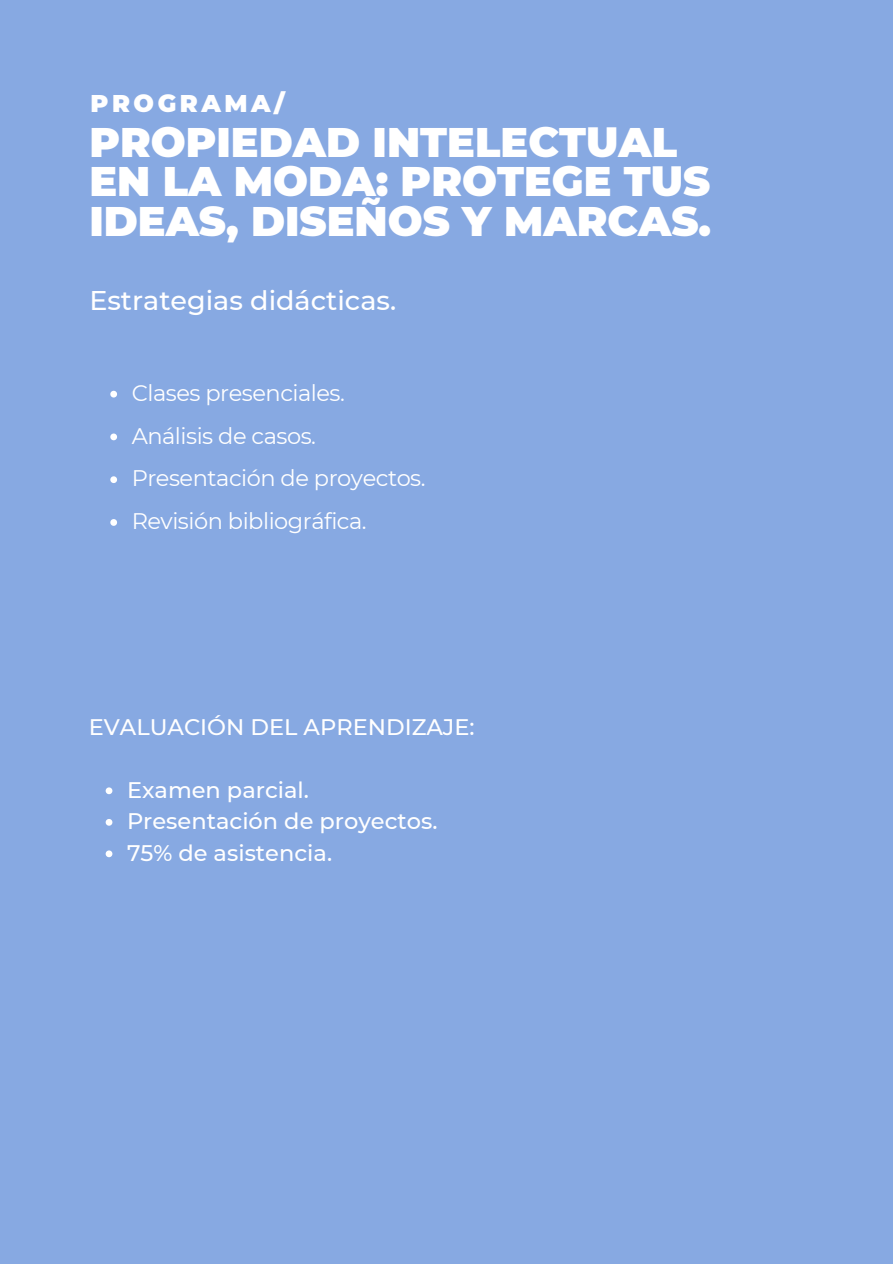
<style>
.page{position:relative;width:893px;height:1264px;background:#fff}
.page>*{position:absolute;margin:0;border:0;box-sizing:border-box;transform-origin:0 0}
.t1{font:900 41.25px/39.9px "Montserrat";color:#fff}
.t2{font:500 27px "Montserrat";color:#fff}
.t3{font:900 24.15px "Montserrat";letter-spacing:.145em;color:#fff}
.t4{font:22.5px "Montserrat";letter-spacing:-.02em;color:#fff}
.t5{font:500 22.5px "Montserrat";color:#fff}
</style>
<div class="page">
<div style="left:0;top:0;width:892px;height:1263px;background:#87a9e2"></div>
<svg style="left:110px;top:391px;width:7px;height:6px"></svg>
<svg style="left:110px;top:433px;width:7px;height:7px"></svg>
<svg style="left:110px;top:476px;width:7px;height:7px"></svg>
<svg style="left:110px;top:519px;width:7px;height:7px"></svg>
<svg style="left:106px;top:787px;width:6px;height:7px"></svg>
<svg style="left:106px;top:819px;width:6px;height:6px"></svg>
<svg style="left:106px;top:850px;width:6px;height:7px"></svg>
<p class="t3" style="left:91px;top:89px;width:196px">PROGRAMA/</p>
<p class="t1" style="left:89px;top:122px;width:623px">PROPIEDAD INTELECTUAL<br>EN LA MODA: PROTEGE TUS<br>IDEAS, DISEÑOS Y MARCAS.</p>
<p class="t2" style="left:89px;top:283px;width:308px">Estrategias didácticas.</p>
<p class="t4" style="left:132px;top:379px;width:215px">Clases presenciales.</p>
<p class="t4" style="left:132px;top:422px;width:186px">Análisis de casos.</p>
<p class="t4" style="left:132px;top:464px;width:295px">Presentación de proyectos.</p>
<p class="t4" style="left:132px;top:507px;width:236px">Revisión bibliográfica.</p>
<p class="t5" style="left:89px;top:712px;width:387px">EVALUACIÓN DEL APRENDIZAJE:</p>
<p class="t5" style="left:127px;top:775px;width:183px">Examen parcial.</p>
<p class="t5" style="left:127px;top:807px;width:312px">Presentación de proyectos.</p>
<p class="t5" style="left:127px;top:838px;width:206px">75% de asistencia.</p>
</div>
